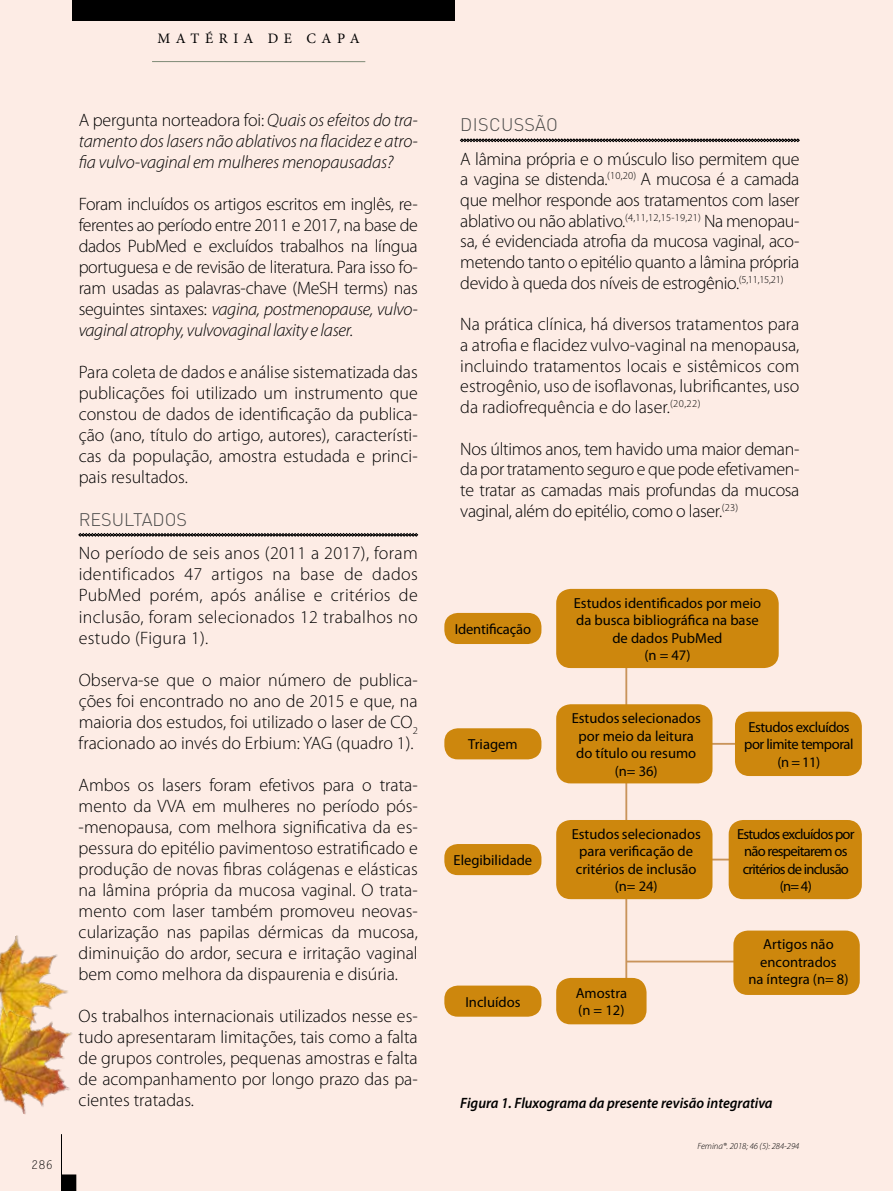
<style>
.page{position:relative;width:893px;height:1191px;background:#fdece5}
.page>*{position:absolute;margin:0;border:0;box-sizing:border-box;transform-origin:0 0}
.t1{font:300 18px/21px "Myriad Pro";color:#000;text-align:justify}
.t2{font:italic 300 18px/21px "Myriad Pro";letter-spacing:-.01em;color:#000;text-align:justify}
.t3{font:300 18px "DIN";color:#4a4a49}
.t4{font:300 18px "DIN";letter-spacing:.02em;color:#4a4a49}
.t5{font:italic 600 15px "Myriad Pro";color:#000;scale:.95 1}
.t6{font:14.55px/17.5px "Myriad Pro";color:#000;text-align:center}
.t7{font:14.55px/17.5px "Myriad Pro";letter-spacing:-.05em;color:#000;text-align:center}
.t8{font:14.55px/17.5px "Myriad Pro";letter-spacing:-.03em;color:#000;text-align:center}
.t9{font:14.4px "Minion Pro";letter-spacing:.39em;color:#000}
.t10{font:12px "Letter Gothic Std";color:#000}
.t11{font:italic 300 9px "Myriad Pro";color:#000}
.s1{font-style:normal}
.s2{font-style:italic}
</style>
<div class="page">
<svg style="left:78px;top:533px;width:340px;height:3px"></svg>
<hr style="left:625px;top:652px;width:2px;height:349px;background:#c9945b">
<hr style="left:636px;top:743px;width:141px;height:1px;background:#c9945b">
<hr style="left:636px;top:858px;width:128px;height:2px;background:#c9945b">
<hr style="left:626px;top:960px;width:140px;height:2px;background:#c9945b">
<div style="left:444px;top:613px;width:97px;height:31px;background:#cd870d;border-radius:14px"></div>
<div style="left:444px;top:728px;width:97px;height:31px;background:#cd870d;border-radius:14px"></div>
<div style="left:444px;top:844px;width:97px;height:31px;background:#cd870d;border-radius:14px"></div>
<div style="left:444px;top:985px;width:97px;height:31px;background:#cd870d;border-radius:14px"></div>
<div style="left:556px;top:589px;width:223px;height:79px;background:#cd870d;border-radius:15px"></div>
<div style="left:556px;top:704px;width:156px;height:79px;background:#cd870d;border-radius:15px"></div>
<div style="left:735px;top:711px;width:127px;height:65px;background:#cd870d;border-radius:15px"></div>
<div style="left:556px;top:820px;width:156px;height:79px;background:#cd870d;border-radius:15px"></div>
<div style="left:729px;top:820px;width:133px;height:79px;background:#cd870d;border-radius:15px"></div>
<div style="left:733px;top:930px;width:127px;height:65px;background:#cd870d;border-radius:15px"></div>
<div style="left:556px;top:978px;width:90px;height:46px;background:#cd870d;border-radius:15px"></div>
<div style="left:73px;top:0;width:382px;height:21px;background:#000"></div>
<hr style="left:152px;top:61px;width:213px;height:1px;background:#7e8a76">
<svg style="left:460px;top:139px;width:340px;height:3px"></svg>
<img style="left:0;top:1024px;width:73px;height:90px">
<img style="left:0;top:935px;width:68px;height:89px">
<hr style="left:61px;top:1134px;width:1px;height:57px;background:#000">
<svg style="left:62px;top:1174px;width:14px;height:17px"></svg>
<p class="t9" style="left:157px;top:29px;width:204px">MATÉRIA DE CAPA</p>
<p class="t10" style="left:31px;top:1157px;width:23px">286</p>
<p class="t2" style="left:79px;top:110px;width:341px"><span class="s1">A pergunta norteadora foi:</span> Quais os efeitos do tra&shy;tamento dos lasers não ablativos na flacidez e atro&shy;fia vulvo-vaginal em mulheres menopausadas?</p>
<p class="t1" style="left:79px;top:194px;width:341px">Foram incluídos os artigos escritos em inglês, re&shy;ferentes ao período entre 2011 e 2017, na base de dados PubMed e excluídos trabalhos na língua portuguesa e de revisão de literatura. Para isso fo&shy;ram usadas as palavras-chave (MeSH terms) nas seguintes sintaxes: <span class="s2">vagina, postmenopause, vulvo&shy;vaginal atrophy, vulvovaginal laxity e laser.</span></p>
<p class="t1" style="left:79px;top:362px;width:341px">Para coleta de dados e análise sistematizada das publicações foi utilizado um instrumento que constou de dados de identificação da publica&shy;ção (ano, título do artigo, autores), característi&shy;cas da população, amostra estudada e princi&shy;pais resultados.</p>
<p class="t3" style="left:79px;top:508px;width:110px">RESULTADOS</p>
<p class="t1" style="left:79px;top:543px;width:341px">No período de seis anos (2011 a 2017), foram identificados 47 artigos na base de dados PubMed porém, após análise e critérios de inclusão, foram selecionados 12 trabalhos no estudo (Figura 1).</p>
<p class="t1" style="left:79px;top:669px;width:341px">Observa-se que o maior número de publica&shy;ções foi encontrado no ano de 2015 e que, na maioria dos estudos, foi utilizado o laser de CO<sub>2 </sub>fracionado ao invés do Erbium: YAG (quadro 1).</p>
<p class="t1" style="left:79px;top:774px;width:341px">Ambos os lasers foram efetivos para o trata&shy;mento da VVA em mulheres no período pós--menopausa, com melhora significativa da es&shy;pessura do epitélio pavimentoso estratificado e produção de novas fibras colágenas e elásticas na lâmina própria da mucosa vaginal. O trata&shy;mento com laser também promoveu neovas&shy;cularização nas papilas dérmicas da mucosa, diminuição do ardor, secura e irritação vaginal bem como melhora da dispaurenia e disúria.</p>
<p class="t1" style="left:79px;top:1005px;width:341px">Os trabalhos internacionais utilizados nesse es&shy;tudo apresentaram limitações, tais como a falta de grupos controles, pequenas amostras e falta de acompanhamento por longo prazo das pa&shy;cientes tratadas.</p>
<p class="t4" style="left:460px;top:114px;width:99px">DISCUSSÃO</p>
<p class="t1" style="left:460px;top:149px;width:341px">A lâmina própria e o músculo liso permitem que a vagina se distenda.<sup>(10,20)</sup> A mucosa é a camada que melhor responde aos tratamentos com laser ablativo ou não ablativo.<sup>(4,11,12,15-19,21)</sup> Na menopau&shy;sa, é evidenciada atrofia da mucosa vaginal, aco&shy;metendo tanto o epitélio quanto a lâmina própria devido à queda dos níveis de estrogênio.<sup>(5,11,15,21)</sup></p>
<p class="t1" style="left:460px;top:314px;width:341px">Na prática clínica, há diversos tratamentos para a atrofia e flacidez vulvo-vaginal na menopausa, incluindo tratamentos locais e sistêmicos com estrogênio, uso de isoflavonas, lubrificantes, uso da radiofrequência e do laser.<sup>(20,22)</sup></p>
<p class="t1" style="left:460px;top:438px;width:341px">Nos últimos anos, tem havido uma maior deman&shy;da por tratamento seguro e que pode efetivamen&shy;te tratar as camadas mais profundas da mucosa vaginal, além do epitélio, como o laser.<sup>(23)</sup></p>
<p class="t6" style="left:455px;top:620px;width:78px">Identificação</p>
<p class="t6" style="left:468px;top:736px;width:51px">Triagem</p>
<p class="t6" style="left:454px;top:851px;width:80px">Elegibilidade</p>
<p class="t6" style="left:465px;top:993px;width:57px">Incluídos</p>
<p class="t6" style="left:574px;top:594px;width:189px">Estudos identificados por meio da busca bibliográfica na base de dados PubMed<br>(n = 47)</p>
<p class="t6" style="left:572px;top:709px;width:131px">Estudos selecionados por meio da leitura do título ou resumo (n= 36)</p>
<p class="t8" style="left:744px;top:718px;width:111px">Estudos excluídos por limite temporal (n = 11)</p>
<p class="t6" style="left:572px;top:825px;width:131px">Estudos selecionados para verificação de critérios de inclusão (n= 24)</p>
<p class="t7" style="left:737px;top:825px;width:119px">Estudos excluídos por não respeitarem os critérios de inclusão (n= 4)</p>
<p class="t6" style="left:576px;top:984px;width:53px;text-align:left">Amostra (n = 12)</p>
<p class="t6" style="left:748px;top:936px;width:102px">Artigos não encontrados<br>na íntegra (n= 8)</p>
<p class="t5" style="left:460px;top:1094px;width:330px">Figura 1. Fluxograma da presente revisão integrativa</p>
<p class="t11" style="left:697px;top:1140px;width:103px">Femina®. 2018; 46 (5): 284-294</p>
</div>
